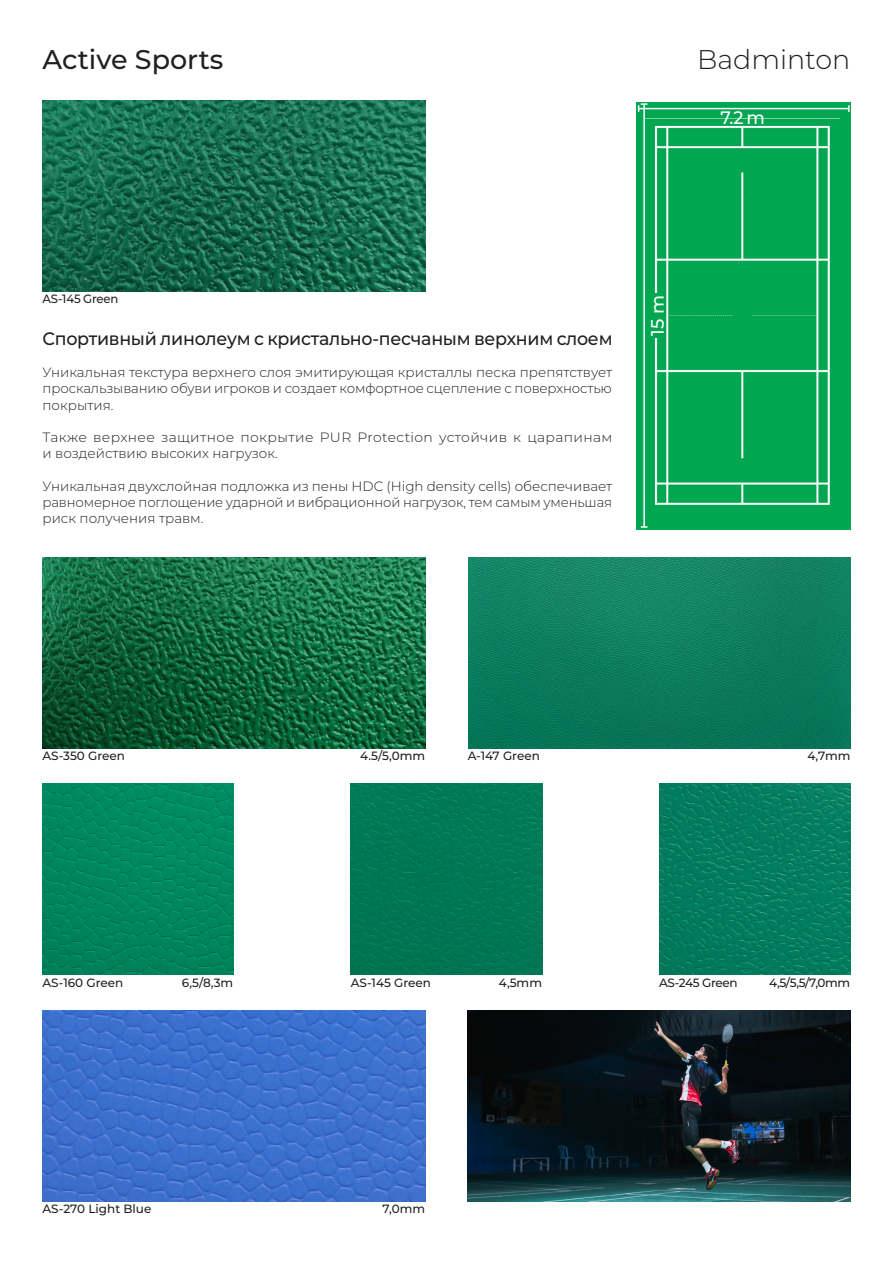
<style>
.page{position:relative;width:893px;height:1263px;background:#fff}
.page>*{position:absolute;margin:0;border:0;box-sizing:border-box;transform-origin:0 0}
.t1{font:500 27px "Montserrat";color:#231f20}
.t2{font:300 27px "Montserrat";color:#231f20}
.Column{font:500 18px "Montserrat";letter-spacing:-.015em;color:#231f20}
.Column-2{font:500 18px "Montserrat";color:#fff}
.Column-3{font:300 13.5px/16.2px "Montserrat";color:#231f20;text-align:justify}
.Column-4{font:300 13.5px/16.2px "Montserrat";letter-spacing:.025em;color:#231f20}
.t3{font:500 12px "Montserrat";color:#231f20}
.t4{font:500 12px "Montserrat";letter-spacing:-.03em;color:#231f20}
</style>
<div class="page">
<div style="left:636px;top:102px;width:214px;height:427px;background:#00a650"></div>
<img style="left:654px;top:125px;width:176px;height:380px">
<img style="left:43px;top:100px;width:382px;height:192px">
<img style="left:43px;top:784px;width:191px;height:191px">
<img style="left:43px;top:1010px;width:382px;height:191px">
<img style="left:43px;top:557px;width:382px;height:191px">
<img style="left:468px;top:1010px;width:382px;height:191px">
<img style="left:468px;top:557px;width:382px;height:191px">
<img style="left:351px;top:784px;width:191px;height:191px">
<img style="left:659px;top:784px;width:191px;height:191px">
<hr style="left:643px;top:104px;width:2px;height:423px;background:#fff">
<hr style="left:639px;top:108px;width:210px;height:1px;background:#fff">
<svg style="left:638px;top:103px;width:9px;height:9px"></svg>
<svg style="left:848px;top:105px;width:2px;height:7px"></svg>
<div style="left:647px;top:293px;width:19px;height:45px;background:#00a650"></div>
<p class="t1" style="left:43px;top:40px;width:182px">Active Sports</p>
<p class="t2" style="left:697px;top:41px;width:155px">Badminton</p>
<p class="Column-2" style="left:720px;top:105px;width:46px">7.2 m</p>
<p class="t3" style="left:43px;top:291px;width:77px">AS-145 Green</p>
<p class="Column" style="left:43px;top:326px;width:572px">Спортивный линолеум с кристально-песчаным верхним слоем</p>
<p class="Column-3" style="left:43px;top:364px;width:571px">Уникальная текстура верхнего слоя эмитирующая кристаллы песка препятствует проскальзыванию обуви игроков и создает комфортное сцепление с поверхностью покрытия.</p>
<p class="Column-4" style="left:43px;top:429px;width:571px">Также верхнее защитное покрытие PUR Protection устойчив к царапинам и воздействию высоких нагрузок.</p>
<p class="Column-3" style="left:43px;top:477px;width:571px">Уникальная двухслойная подложка из пены HDC (High density cells) обеспечивает равномерное поглощение ударной и вибрационной нагрузок, тем самым уменьшая риск получения травм.</p>
<p class="Column-2" style="left:645px;top:336px;width:42px;rotate:-90deg">15 m</p>
<p class="t3" style="left:43px;top:748px;width:84px">AS-350 Green</p>
<p class="t3" style="left:360px;top:748px;width:66px">4.5/5,0mm</p>
<p class="t3" style="left:468px;top:748px;width:74px">A-147 Green</p>
<p class="t3" style="left:807px;top:748px;width:45px">4,7mm</p>
<p class="t3" style="left:43px;top:974px;width:82px">AS-160 Green</p>
<p class="t3" style="left:182px;top:974px;width:53px">6,5/8,3m</p>
<p class="t3" style="left:351px;top:974px;width:82px">AS-145 Green</p>
<p class="t3" style="left:499px;top:974px;width:45px">4,5mm</p>
<p class="t4" style="left:659px;top:974px;width:80px">AS-245 Green</p>
<p class="t3" style="left:769px;top:974px;width:83px">4,5/5,5/7,0mm</p>
<p class="t3" style="left:43px;top:1200px;width:110px">AS-270 Light Blue</p>
<p class="t3" style="left:383px;top:1200px;width:44px">7,0mm</p>
</div>
